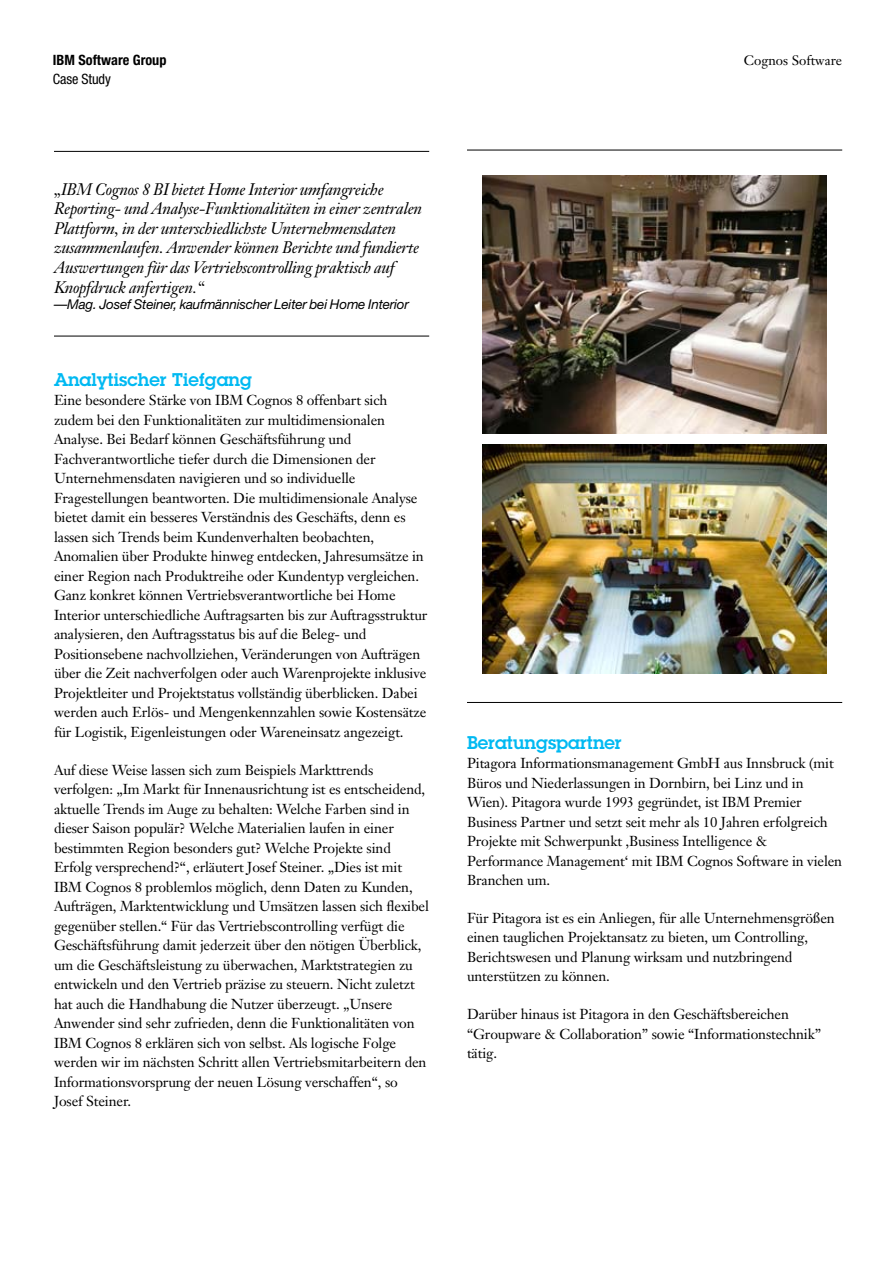
<style>
.page{position:relative;width:893px;height:1263px;background:#fff}
.page>*{position:absolute;margin:0;border:0;box-sizing:border-box;transform-origin:0 0}
.t1{font:600 18px "Lubalin Graph";color:#00b9f2}
.t2{font:italic 16.5px/19.5px "Janson Text";letter-spacing:-.015em;color:#000}
.t3{font:14.25px/19.5px "Janson Text";letter-spacing:-.01em;color:#000}
.t4{font:700 condensed 14.25px "Helvetica Neue";color:#000}
.t5{font:condensed 14.25px "Helvetica Neue";letter-spacing:-.01em;color:#000}
.t6{font:italic 13.5px "Helvetica Neue";letter-spacing:-.015em;color:#000}
.t7{font:13.5px "Janson Text";color:#000}
</style>
<div class="page">
<hr style="left:54px;top:151px;width:375px;height:1px;background:#000">
<hr style="left:54px;top:336px;width:375px;height:1px;background:#000">
<img style="left:483px;top:445px;width:343px;height:228px">
<img style="left:483px;top:176px;width:343px;height:258px">
<hr style="left:467px;top:150px;width:375px;height:1px;background:#000">
<hr style="left:467px;top:702px;width:375px;height:1px;background:#000">
<p class="t4" style="left:53px;top:51px;width:115px">IBM Software Group</p>
<p class="t5" style="left:53px;top:71px;width:59px">Case Study</p>
<p class="t7" style="left:744px;top:51px;width:100px">Cognos Software</p>
<p class="t2" style="left:54px;top:180px;width:370px">„IBM Cognos 8 BI bietet Home Interior umfangreiche Reporting- und Analyse-Funktionalitäten in einer zentralen Plattform, in der unterschiedlichste Unternehmensdaten zusammenlaufen. Anwender können Berichte und fundierte Auswertungen für das Vertriebscontrolling praktisch auf Knopfdruck anfertigen.“</p>
<p class="t6" style="left:54px;top:296px;width:356px">—Mag. Josef Steiner, kaufmännischer Leiter bei Home Interior</p>
<p class="t1" style="left:54px;top:368px;width:199px">Analytischer Tiefgang</p>
<p class="t3" style="left:54px;top:391px;width:375px">Eine besondere Stärke von IBM Cognos 8 offenbart sich zudem bei den Funktionalitäten zur multidimensionalen Analyse. Bei Bedarf können Geschäftsführung und Fachverantwortliche tiefer durch die Dimensionen der Unternehmensdaten navigieren und so individuelle Fragestellungen beantworten. Die multidimensionale Analyse bietet damit ein besseres Verständnis des Geschäfts, denn es lassen sich Trends beim Kundenverhalten beobachten, Anomalien über Produkte hinweg entdecken, Jahresumsätze in einer Region nach Produktreihe oder Kundentyp vergleichen.<br>Ganz konkret können Vertriebsverantwortliche bei Home Interior unterschiedliche Auftragsarten bis zur Auftragsstruktur analysieren, den Auftragsstatus bis auf die Beleg- und Positionsebene nachvollziehen, Veränderungen von Aufträgen über die Zeit nachverfolgen oder auch Warenprojekte inklusive Projektleiter und Projektstatus vollständig überblicken. Dabei werden auch Erlös- und Mengenkennzahlen sowie Kostensätze für Logistik, Eigenleistungen oder Wareneinsatz angezeigt.</p>
<p class="t3" style="left:54px;top:760px;width:376px">Auf diese Weise lassen sich zum Beispiels Markttrends verfolgen: „Im Markt für Innenausrichtung ist es entscheidend, aktuelle Trends im Auge zu behalten: Welche Farben sind in dieser Saison populär? Welche Materialien laufen in einer bestimmten Region besonders gut? Welche Projekte sind Erfolg versprechend?“, erläutert Josef Steiner. „Dies ist mit IBM Cognos 8 problemlos möglich, denn Daten zu Kunden, Aufträgen, Marktentwicklung und Umsätzen lassen sich flexibel gegenüber stellen.“ Für das Vertriebscontrolling verfügt die Geschäftsführung damit jederzeit über den nötigen Überblick, um die Geschäftsleistung zu überwachen, Marktstrategien zu entwickeln und den Vertrieb präzise zu steuern. Nicht zuletzt hat auch die Handhabung die Nutzer überzeugt. „Unsere Anwender sind sehr zufrieden, denn die Funktionalitäten von IBM Cognos 8 erklären sich von selbst. Als logische Folge werden wir im nächsten Schritt allen Vertriebsmitarbeitern den Informationsvorsprung der neuen Lösung verschaffen“, so Josef Steiner.</p>
<p class="t1" style="left:467px;top:730px;width:156px">Beratungspartner</p>
<p class="t3" style="left:467px;top:753px;width:377px">Pitagora Informationsmanagement GmbH aus Innsbruck (mit Büros und Niederlassungen in Dornbirn, bei Linz und in Wien). Pitagora wurde 1993 gegründet, ist IBM Premier Business Partner und setzt seit mehr als 10 Jahren erfolgreich Projekte mit Schwerpunkt ‚Business Intelligence &amp; Performance Management‘ mit IBM Cognos Software in vielen Branchen um.</p>
<p class="t3" style="left:467px;top:908px;width:369px">Für Pitagora ist es ein Anliegen, für alle Unternehmensgrößen einen tauglichen Projektansatz zu bieten, um Controlling, Berichtswesen und Planung wirksam und nutzbringend unterstützen zu können.</p>
<p class="t3" style="left:467px;top:1004px;width:356px">Darüber hinaus ist Pitagora in den Geschäftsbereichen “Groupware &amp; Collaboration” sowie “Informationstechnik” tätig.</p>
</div>
